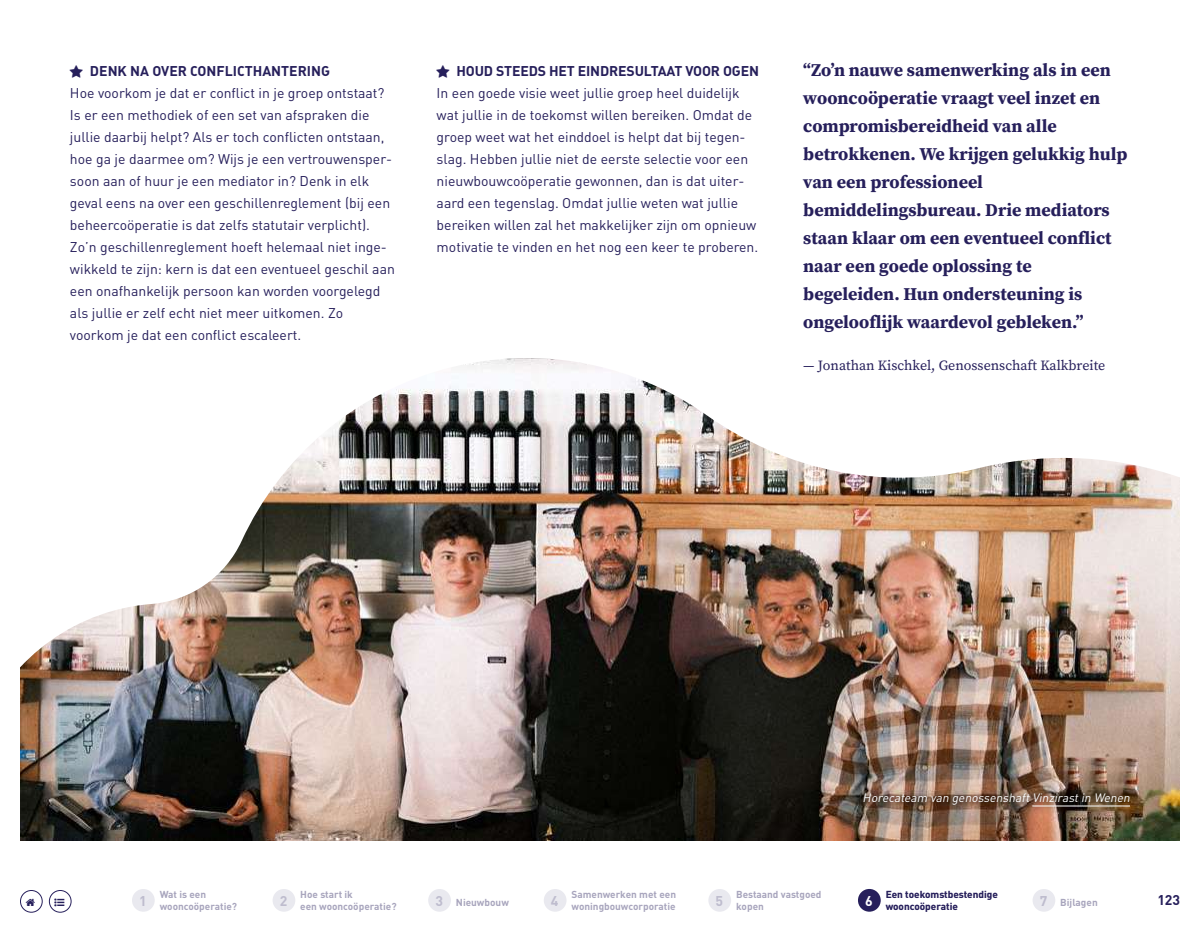
<style>
.page{position:relative;width:1200px;height:940px;background:#fff}
.page>*{position:absolute;margin:0;border:0;box-sizing:border-box;transform-origin:0 0}
.t1{font:700 18px/28px "Source Serif Pro";color:#261f5b}
.t2{font:14px/22px "DIN";color:#261f5b}
.t3{font:700 14px "DIN";letter-spacing:-.01em;color:#261f5b}
.t4{font:14px "Source Serif Pro";color:#261f5b}
.t5{font:700 14px "DIN";color:#bebcce}
.t6{font:700 14px "DIN";color:#fff}
.t7{font:italic 12px "DIN";color:#fff}
.t8{font:700 10px/12px "DIN";color:#a8a5bd}
.t9{font:700 10px/12px "DIN";color:#261f5b}
</style>
<div class="page">
<img style="left:20px;top:358px;width:1160px;height:483px">
<img style="left:857px;top:786px;width:280px;height:28px">
<hr style="left:1032px;top:806px;width:98px;height:1px;background:#fff">
<div style="left:132px;top:889px;width:23px;height:23px;background:#e9e9ef;border-radius:50%"></div>
<div style="left:273px;top:889px;width:22px;height:23px;background:#e9e9ef;border-radius:50%"></div>
<div style="left:428px;top:889px;width:23px;height:23px;background:#e9e9ef;border-radius:50%"></div>
<div style="left:544px;top:889px;width:23px;height:23px;background:#e9e9ef;border-radius:50%"></div>
<div style="left:708px;top:889px;width:23px;height:23px;background:#e9e9ef;border-radius:50%"></div>
<div style="left:1033px;top:889px;width:22px;height:23px;background:#e9e9ef;border-radius:50%"></div>
<div style="left:858px;top:889px;width:23px;height:23px;background:#261f5b;border-radius:50%"></div>
<div style="left:20px;top:890px;width:23px;height:23px;border:1px solid #261f5b;border-radius:50%"></div>
<div style="left:49px;top:890px;width:23px;height:23px;border:1px solid #261f5b;border-radius:50%"></div>
<p class="t3" style="left:90px;top:62px;width:242px">DENK NA OVER CONFLICTHANTERING</p>
<p class="t2" style="left:70px;top:81px;width:326px">Hoe voorkom je dat er conflict in je groep ontstaat?<br>Is er een methodiek of een set van afspraken die jullie daarbij helpt? Als er toch conflicten ontstaan, hoe ga je daarmee om? Wijs je een vertrouwensper&shy;soon aan of huur je een mediator in? Denk in elk geval eens na over een geschillenreglement (bij een beheercoöperatie is dat zelfs statutair verplicht).<br>Zo’n geschillenreglement hoeft helemaal niet inge&shy;wikkeld te zijn: kern is dat een eventueel geschil aan een onafhankelijk persoon kan worden voorgelegd als jullie er zelf echt niet meer uitkomen. Zo voorkom je dat een conflict escaleert.</p>
<p class="t3" style="left:456px;top:62px;width:304px">HOUD STEEDS HET EINDRESULTAAT VOOR OGEN</p>
<p class="t2" style="left:437px;top:81px;width:323px">In een goede visie weet jullie groep heel duidelijk wat jullie in de toekomst willen bereiken. Omdat de groep weet wat het einddoel is helpt dat bij tegen&shy;slag. Hebben jullie niet de eerste selectie voor een nieuwbouwcoöperatie gewonnen, dan is dat uiter&shy;aard een tegenslag. Omdat jullie weten wat jullie bereiken willen zal het makkelijker zijn om opnieuw motivatie te vinden en het nog een keer te proberen.</p>
<p class="t1" style="left:803px;top:56px;width:326px">“Zo’n nauwe samenwerking als in een wooncoöperatie vraagt veel inzet en compromisbereidheid van alle betrokkenen. We krijgen gelukkig hulp van een professioneel bemiddelingsbureau. Drie mediators staan klaar om een eventueel conflict naar een goede oplossing te begeleiden. Hun ondersteuning is ongelooflijk waardevol gebleken.”</p>
<p class="t4" style="left:803px;top:356px;width:304px">— Jonathan Kischkel, Genossenschaft Kalkbreite</p>
<p class="t7" style="left:863px;top:790px;width:271px">Horecateam van genossenshaftVinzirastin Wenen</p>
<p class="t9" style="left:886px;top:888px;width:114px">Een toekomstbestendige wooncoöperatie</p>
<p class="t5" style="left:139px;top:892px;width:9px">1</p>
<p class="t8" style="left:160px;top:888px;width:79px">Wat is een wooncoöperatie?</p>
<p class="t5" style="left:280px;top:892px;width:9px">2</p>
<p class="t8" style="left:300px;top:888px;width:98px">Hoe start ik<br>een wooncoöperatie?</p>
<p class="t5" style="left:435px;top:892px;width:9px">3</p>
<p class="t8" style="left:456px;top:896px;width:55px">Nieuwbouw</p>
<p class="t5" style="left:551px;top:892px;width:9px">4</p>
<p class="t8" style="left:572px;top:888px;width:106px">Samenwerken met een woningbouwcorporatie</p>
<p class="t5" style="left:716px;top:892px;width:9px">5</p>
<p class="t8" style="left:736px;top:888px;width:87px">Bestaand vastgoed kopen</p>
<p class="t5" style="left:1040px;top:892px;width:9px">7</p>
<p class="t6" style="left:865px;top:892px;width:9px">6</p>
<p class="t8" style="left:1060px;top:896px;width:39px">Bijlagen</p>
<p class="t3" style="left:1157px;top:891px;width:24px">123</p>
</div>
